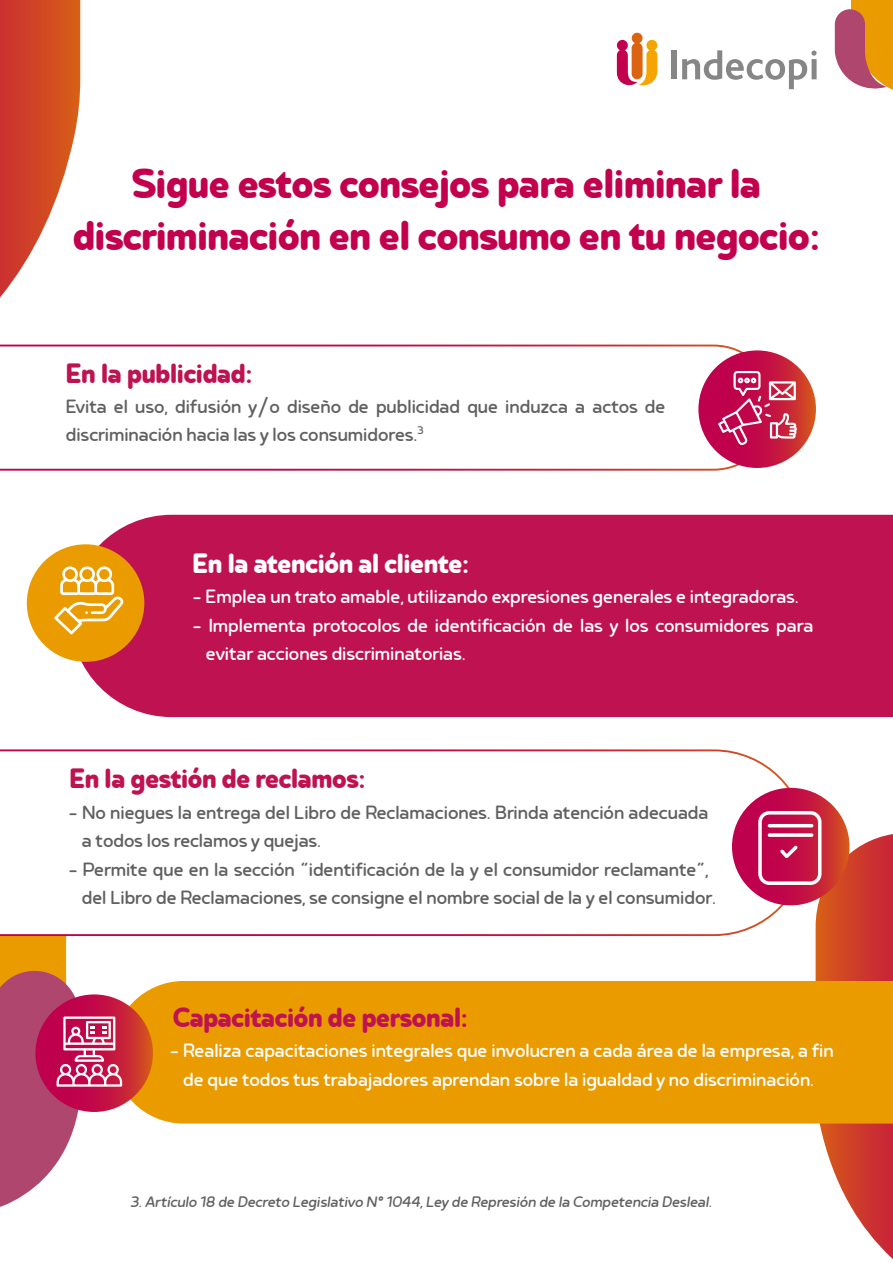
<style>
.page{position:relative;width:893px;height:1263px;background:#fff}
.page>*{position:absolute;margin:0;border:0;box-sizing:border-box;transform-origin:0 0}
.t1{font:700 49.65px/52.3px "Betm Rounded";letter-spacing:-.03em;color:#c2004d;text-align:center}
.t2{font:700 33px "Betm Rounded";letter-spacing:-.03em;color:#bf1250}
.t3{font:700 33px "Betm Rounded";letter-spacing:-.03em;color:#fff}
.t4{font:22.65px/28.2px "Betm Rounded";letter-spacing:-.03em;color:#606060}
.t5{font:22.65px/28.2px "Betm Rounded";letter-spacing:-.03em;color:#fff}
.t6{font:italic 18px "Betm Rounded";letter-spacing:-.03em;color:#606060}
</style>
<div class="page">
<svg style="left:0;top:0;width:80px;height:297px"></svg>
<svg style="left:835px;top:0;width:58px;height:90px;background:#d3834d"></svg>
<div style="left:672px;top:50px;width:5px;height:29px;background:#868686"></div>
<svg style="left:682px;top:50px;width:135px;height:39px"></svg>
<svg style="left:617px;top:33px;width:40px;height:53px"></svg>
<svg style="left:0;top:344px;width:775px;height:127px"></svg>
<div style="left:71px;top:515px;width:822px;height:202px;background:#bf1250"></div>
<svg style="left:0;top:749px;width:808px;height:188px"></svg>
<div style="left:123px;top:981px;width:635px;height:142px;background:#ea9b00"></div>
<svg style="left:698px;top:350px;width:118px;height:118px;background:#c51c44"></svg>
<div style="left:27px;top:544px;width:117px;height:118px;background:#ea9b00;border-radius:50%"></div>
<svg style="left:35px;top:994px;width:118px;height:118px;background:#cd382d"></svg>
<svg style="left:718px;top:371px;width:79px;height:74px;background:#cf406c"></svg>
<svg style="left:54px;top:566px;width:69px;height:69px"></svg>
<svg style="left:0;top:845px;width:122px;height:362px"></svg>
<svg style="left:732px;top:788px;width:117px;height:117px;background:#c0074a"></svg>
<svg style="left:758px;top:811px;width:135px;height:448px"></svg>
<h1 class="t1" style="left:72px;top:155px;width:750px">Sigue estos consejos para eliminar la discriminación en el consumo en tu negocio:</h1>
<h2 class="t2" style="left:65px;top:353px;width:189px">En la publicidad:</h2>
<p class="t4" style="left:65px;top:391px;width:602px">Evita el uso, difusión y/o diseño de publicidad que induzca a actos de discriminación hacia las y los consumidores.<sup>3</sup></p>
<h2 class="t3" style="left:192px;top:543px;width:279px">En la atención al cliente:</h2>
<p class="t5" style="left:192px;top:582px;width:608px">- Emplea un trato amable, utilizando expresiones generales e integradoras.</p>
<p class="t5" style="left:206px;top:610px;width:610px;text-indent:-13px">- Implementa protocolos de identificación de las y los consumidores para evitar acciones discriminatorias.</p>
<h2 class="t2" style="left:69px;top:758px;width:298px">En la gestión de reclamos:</h2>
<p class="t4" style="left:82px;top:797px;width:629px;text-indent:-13px">- No niegues la entrega del Libro de Reclamaciones. Brinda atención adecuada a todos los reclamos y quejas.</p>
<p class="t4" style="left:68px;top:854px;width:650px;text-align:center">- Permite que en la sección “identificación de la y el consumidor reclamante”, del Libro de Reclamaciones, se consigne el nombre social de la y el consumidor.</p>
<h2 class="t2" style="left:173px;top:997px;width:297px">Capacitación de personal:</h2>
<p class="t5" style="left:169px;top:1036px;width:666px;text-align:center">- Realiza capacitaciones integrales que involucren a cada área de la empresa, a fin de que todos tus trabajadores aprendan sobre la igualdad y no discriminación.</p>
<p class="t6" style="left:130px;top:1191px;width:584px">3. Artículo 18 de Decreto Legislativo N° 1044, Ley de Represión de la Competencia Desleal.</p>
</div>
